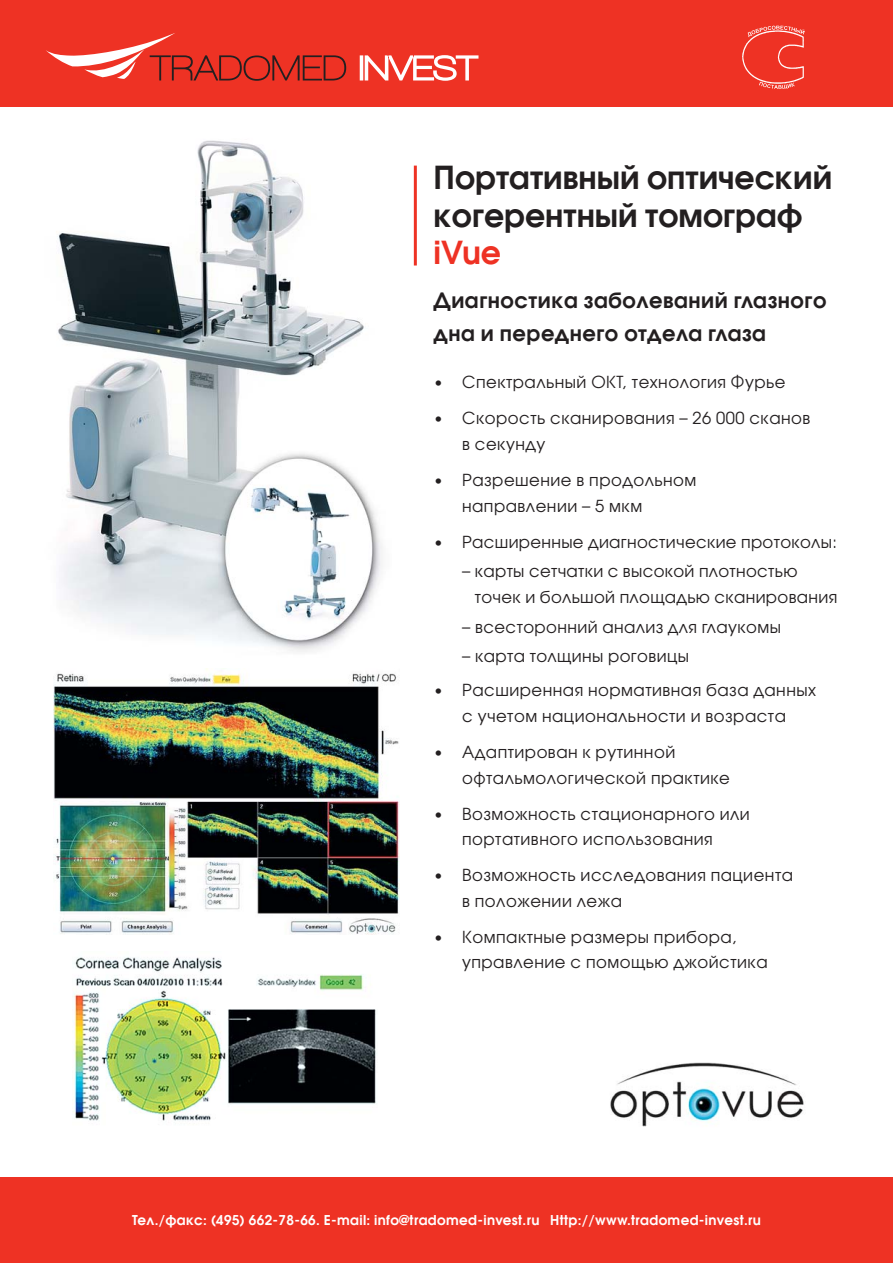
<style>
.page{position:relative;width:893px;height:1263px;background:#fff}
.page>*{position:absolute;margin:0;border:0;box-sizing:border-box;transform-origin:0 0}
.t1{font:600 31.5px/37.8px "Avant Garde Gothic C";color:#231f20}
.t2{font:600 31.5px "Avant Garde Gothic C";color:#ee3224}
.t3{font:600 21px/33px "Avant Garde Gothic C";letter-spacing:.025em;color:#231f20}
.t4{font:16.5px/25.5px "Avant Garde Gothic C";letter-spacing:.03em;color:#231f20}
.t5{font:600 13.5px "Avant Garde Gothic C";letter-spacing:.025em;color:#fff}
</style>
<div class="page">
<div style="left:0;top:0;width:893px;height:106px;background:#ee3224"></div>
<svg style="left:46px;top:33px;width:300px;height:48px"></svg>
<svg style="left:360px;top:55px;width:118px;height:26px"></svg>
<div style="left:0;top:1178px;width:893px;height:85px;background:#ee3224"></div>
<img style="left:610px;top:1062px;width:194px;height:65px">
<hr style="left:414px;top:166px;width:3px;height:100px;background:#ee3224">
<img style="left:54px;top:669px;width:346px;height:266px">
<img style="left:742px;top:25px;width:63px;height:64px">
<img style="left:73px;top:957px;width:303px;height:164px">
<img style="left:58px;top:140px;width:324px;height:512px">
<h1 class="t1" style="left:434px;top:160px;width:400px">Портативный оптический когерентный томограф</h1>
<h1 class="t2" style="left:434px;top:238px;width:69px">iVue</h1>
<p class="t3" style="left:434px;top:285px;width:394px">Диагностика заболеваний глазного дна и переднего отдела глаза</p>
<p class="t4" style="left:434px;top:371px;width:353px">• Спектральный ОКТ, технология Фурье</p>
<p class="t4" style="left:462px;top:407px;width:350px;text-indent:-29px">• Скорость сканирования – 26 000 сканов в секунду</p>
<p class="t4" style="left:462px;top:468px;width:236px;text-indent:-29px">• Разрешение в продольном направлении – 5 мкм</p>
<p class="t4" style="left:434px;top:530px;width:405px">• Расширенные диагностические протоколы:</p>
<p class="t4" style="left:475px;top:560px;width:364px;text-indent:-13px">– карты сетчатки с высокой плотностью точек и большой площадью сканирования</p>
<p class="t4" style="left:462px;top:615px;width:320px">– всесторонний анализ для глаукомы</p>
<p class="t4" style="left:462px;top:645px;width:228px">– карта толщины роговицы</p>
<p class="t4" style="left:434px;top:679px;width:384px;text-align:center">• Расширенная нормативная база данных с учетом национальности и возраста</p>
<p class="t4" style="left:462px;top:740px;width:269px;text-indent:-29px">• Адаптирован к рутинной офтальмологической практике</p>
<p class="t4" style="left:434px;top:802px;width:318px;text-align:center">• Возможность стационарного или портативного использования</p>
<p class="t4" style="left:462px;top:864px;width:332px;text-indent:-29px">• Возможноcть исследования пациента в положении лежа</p>
<p class="t4" style="left:462px;top:925px;width:307px;text-indent:-29px">• Компактные размеры прибора, управление с помощью джойстика</p>
<p class="t5" style="left:132px;top:1214px;width:630px">Тел./факс: (495) 662-78-66. E-mail: info@tradomed-invest.ru Http://www.tradomed-invest.ru</p>
</div>
